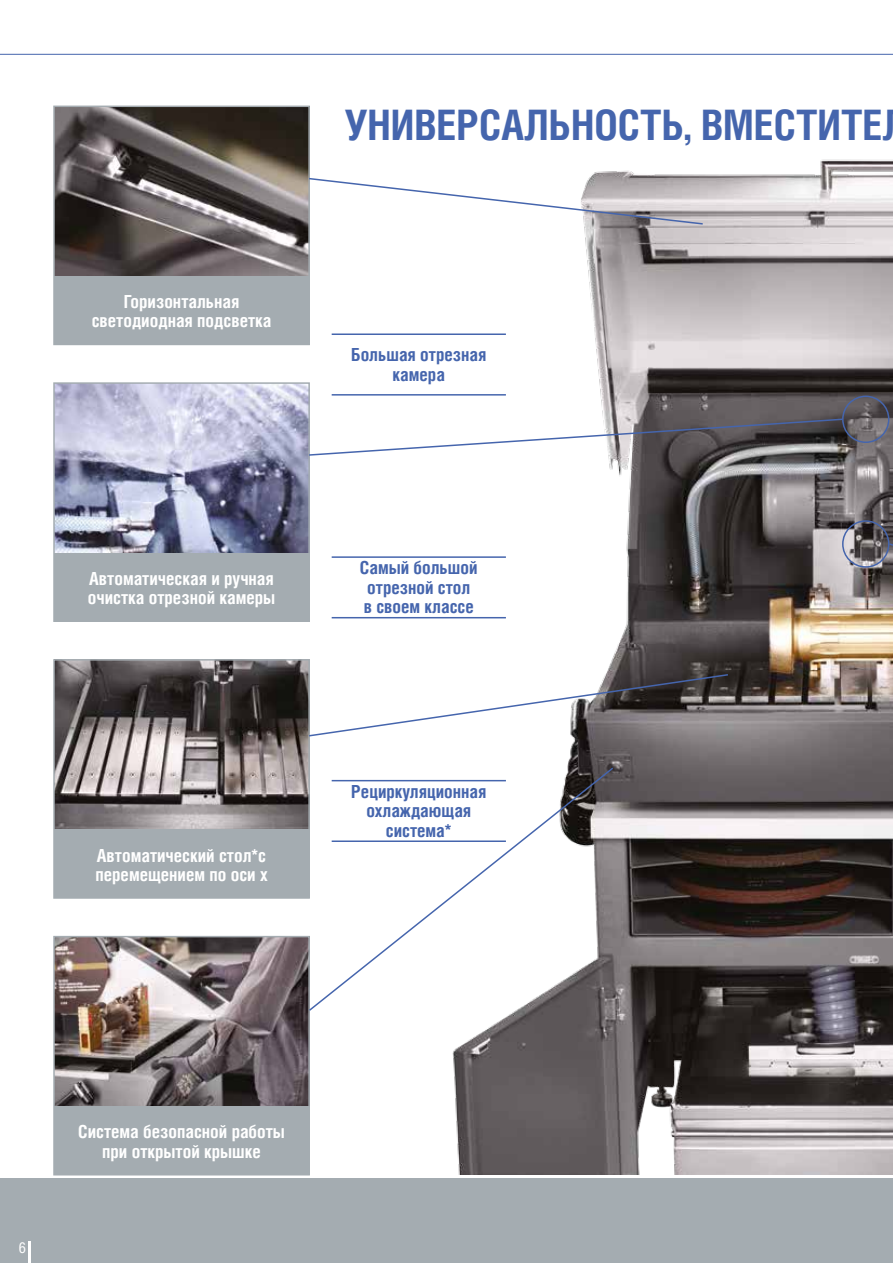
<style>
.page{position:relative;width:893px;height:1263px;background:#fff}
.page>*{position:absolute;margin:0;border:0;box-sizing:border-box;transform-origin:0 0}
.t1{font:700 42px "Helios Cond C";color:#4565ad}
.t2{font:700 18px/19.5px "Helios Cond C";color:#fff;text-align:center}
.t3{font:700 18px/19.5px "Helios Cond C";color:#4565ad;text-align:center}
.t4{font:15px "Helios Cond C";color:#fff}
</style>
<div class="page">
<div style="left:0;top:1178px;width:893px;height:85px;background:#a4acb1"></div>
<hr style="left:28px;top:1241px;width:2px;height:22px;background:#fff">
<hr style="left:0;top:54px;width:893px;height:1px;background:#4565ad">
<img style="left:423px;top:159px;width:470px;height:1015px">
<img style="left:56px;top:109px;width:251px;height:167px">
<div style="left:53px;top:106px;width:257px;height:239px;border:2px solid #a4acb1"></div>
<div style="left:54px;top:276px;width:255px;height:68px;background:#a4acb1"></div>
<img style="left:56px;top:662px;width:251px;height:168px">
<div style="left:53px;top:659px;width:257px;height:240px;border:2px solid #a4acb1"></div>
<img style="left:56px;top:385px;width:251px;height:168px">
<div style="left:53px;top:382px;width:257px;height:240px;border:2px solid #a4acb1"></div>
<div style="left:54px;top:553px;width:255px;height:68px;background:#a4acb1"></div>
<div style="left:54px;top:830px;width:255px;height:68px;background:#a4acb1"></div>
<img style="left:56px;top:939px;width:251px;height:168px">
<div style="left:53px;top:936px;width:257px;height:239px;border:2px solid #a4acb1"></div>
<div style="left:54px;top:1107px;width:255px;height:68px;background:#a4acb1"></div>
<svg style="left:307px;top:177px;width:397px;height:49px"></svg>
<div style="left:842px;top:396px;width:47px;height:47px;border:2px solid #4565ad;border-radius:50%"></div>
<div style="left:842px;top:520px;width:47px;height:48px;border:2px solid #4565ad;border-radius:50%"></div>
<svg style="left:308px;top:418px;width:536px;height:39px"></svg>
<svg style="left:307px;top:673px;width:423px;height:64px"></svg>
<svg style="left:307px;top:766px;width:308px;height:246px"></svg>
<hr style="left:332px;top:333px;width:174px;height:2px;background:#4565ad">
<hr style="left:332px;top:556px;width:174px;height:2px;background:#4565ad">
<hr style="left:332px;top:780px;width:174px;height:1px;background:#4565ad">
<hr style="left:332px;top:394px;width:174px;height:2px;background:#4565ad">
<hr style="left:332px;top:617px;width:174px;height:1px;background:#4565ad">
<hr style="left:332px;top:840px;width:174px;height:2px;background:#4565ad">
<svg style="left:888px;top:542px;width:5px;height:184px"></svg>
<p class="t2" style="left:92px;top:291px;width:181px">Горизонтальная светодиодная подсветка</p>
<h1 class="t1" style="left:345px;top:100px;width:539px">УНИВЕРСАЛЬНОСТЬ, ВМЕСТИТЕ</h1>
<p class="t3" style="left:351px;top:345px;width:137px">Большая отрезная камера</p>
<p class="t2" style="left:88px;top:568px;width:189px;text-align:left">Автоматическая и ручная очистка отрезной камеры</p>
<p class="t2" style="left:95px;top:845px;width:174px;text-align:left">Автоматический стол*с перемещением по оси х</p>
<p class="t3" style="left:360px;top:558px;width:119px;text-align:left">Самый большой отрезной стол<br>в своем классе</p>
<p class="t3" style="left:351px;top:781px;width:137px">Рециркуляционная охлаждающая система*</p>
<p class="t4" style="left:19px;top:1239px;width:9px">6</p>
<p class="t2" style="left:78px;top:1121px;width:208px">Система безопасной работы при открытой крышке</p>
</div>
